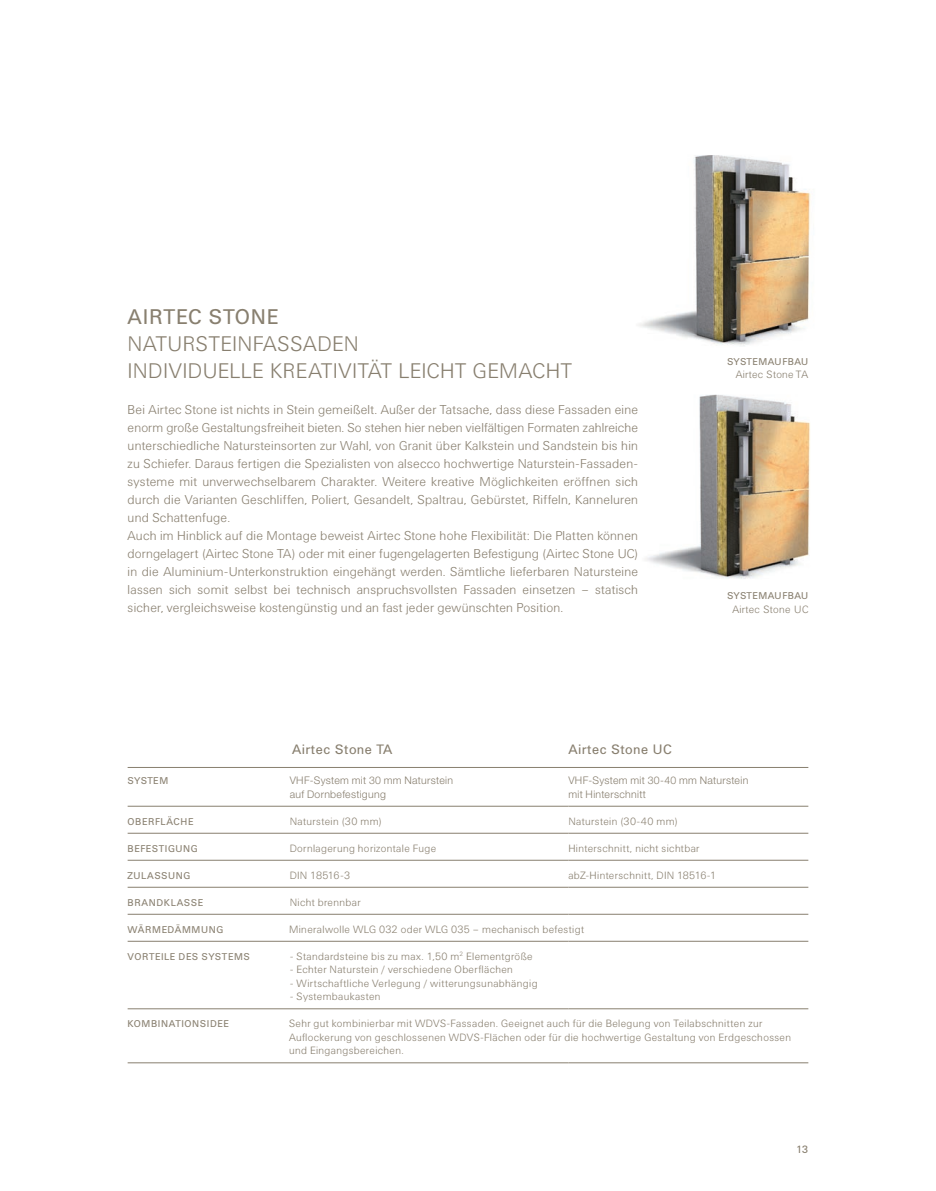
<style>
.page{position:relative;width:936px;height:1191px;background:#fff}
.page>*{position:absolute;margin:0;border:0;box-sizing:border-box;transform-origin:0 0}
.t1{font:300 21px/27px "Univers BQ";letter-spacing:.025em;color:#887f6f}
.t2{font:21px "Univers BQ";letter-spacing:.025em;color:#887f6f}
.t3{font:13.5px "Univers BQ";letter-spacing:.025em;color:#887f6f}
.t4{font:300 12.75px/18px "Univers BQ";letter-spacing:.015em;color:#887f6f}
.t5{font:300 10.5px/13.5px "Univers BQ";letter-spacing:.03em;color:#887f6f}
.t6{font:300 10.5px/13.5px "Helvetica Neue LT Std";letter-spacing:.03em;color:#887f6f}
.t7{font:300 10.5px "Univers BQ";letter-spacing:-.01em;color:#887f6f}
.t8{font:10.5px "Univers BQ";color:#887f6f}
.t9{font:9.75px "Univers BQ";letter-spacing:.05em;color:#887f6f}
.t10{font:9.75px "Univers BQ";letter-spacing:.025em;color:#887f6f}
</style>
<div class="page">
<img style="left:645px;top:394px;width:165px;height:185px">
<img style="left:639px;top:155px;width:172px;height:191px">
<hr style="left:128px;top:806px;width:440px;height:1px;background:#887f6f">
<hr style="left:128px;top:833px;width:440px;height:1px;background:#887f6f">
<hr style="left:128px;top:860px;width:440px;height:1px;background:#887f6f">
<hr style="left:128px;top:887px;width:440px;height:1px;background:#887f6f">
<hr style="left:128px;top:914px;width:440px;height:1px;background:#887f6f">
<hr style="left:128px;top:941px;width:440px;height:1px;background:#887f6f">
<hr style="left:128px;top:1008px;width:440px;height:1px;background:#887f6f">
<hr style="left:128px;top:1062px;width:440px;height:1px;background:#887f6f">
<hr style="left:568px;top:806px;width:240px;height:1px;background:#887f6f">
<hr style="left:568px;top:833px;width:240px;height:1px;background:#887f6f">
<hr style="left:568px;top:860px;width:240px;height:1px;background:#887f6f">
<hr style="left:568px;top:887px;width:240px;height:1px;background:#887f6f">
<hr style="left:568px;top:914px;width:240px;height:1px;background:#887f6f">
<hr style="left:568px;top:941px;width:240px;height:1px;background:#887f6f">
<hr style="left:568px;top:1008px;width:240px;height:1px;background:#887f6f">
<hr style="left:568px;top:1062px;width:240px;height:1px;background:#887f6f">
<hr style="left:128px;top:767px;width:680px;height:1px;background:#887f6f">
<h1 class="t2" style="left:128px;top:305px;width:152px">AIRTEC STONE</h1>
<h1 class="t1" style="left:128px;top:331px;width:445px">NATURSTEINFASSADEN<br>INDIVIDUELLE KREATIVITÄT LEICHT GEMACHT</h1>
<p class="t4" style="left:128px;top:401px;width:512px">Bei Airtec Stone ist nichts in Stein gemeißelt. Außer der Tatsache, dass diese Fassaden eine enorm große Gestaltungsfreiheit bieten. So stehen hier neben vielfältigen Formaten zahlreiche unterschiedliche Natursteinsorten zur Wahl, von Granit über Kalkstein und Sandstein bis hin zu Schiefer. Daraus fertigen die Spezialisten von alsecco hochwertige Naturstein-Fassaden&shy;systeme mit unverwechselbarem Charakter. Weitere kreative Möglichkeiten eröffnen sich durch die Varianten Geschliffen, Poliert, Gesandelt, Spaltrau, Gebürstet, Riffeln, Kanneluren und Schattenfuge.<br>Auch im Hinblick auf die Montage beweist Airtec Stone hohe Flexibilität: Die Platten können dorngelagert (Airtec Stone TA) oder mit einer fugengelagerten Befestigung (Airtec Stone UC) in die Aluminium-Unterkonstruktion eingehängt werden. Sämtliche lieferbaren Natursteine lassen sich somit selbst bei technisch anspruchsvollsten Fassaden einsetzen – statisch sicher, vergleichsweise kostengünstig und an fast jeder gewünschten Position.</p>
<p class="t3" style="left:292px;top:741px;width:102px">Airtec Stone TA</p>
<p class="t3" style="left:568px;top:741px;width:105px">Airtec Stone UC</p>
<p class="t10" style="left:727px;top:356px;width:83px">SYSTEMAUFBAU</p>
<p class="t5" style="left:735px;top:368px;width:74px">Airtec Stone TA</p>
<p class="t10" style="left:727px;top:590px;width:83px">SYSTEMAUFBAU</p>
<p class="t5" style="left:732px;top:602px;width:77px">Airtec Stone UC</p>
<p class="t6" style="left:568px;top:773px;width:181px">VHF-System mit 30-40 mm Naturstein mit Hinterschnitt</p>
<p class="t5" style="left:568px;top:814px;width:111px">Naturstein (30-40 mm)</p>
<p class="t5" style="left:568px;top:841px;width:133px">Hinterschnitt, nicht sichtbar</p>
<p class="t5" style="left:568px;top:868px;width:149px">abZ-Hinterschnitt, DIN 18516-1</p>
<p class="t9" style="left:128px;top:775px;width:42px">SYSTEM</p>
<p class="t6" style="left:290px;top:773px;width:165px">VHF-System mit 30 mm Naturstein auf Dornbefestigung</p>
<p class="t9" style="left:128px;top:815px;width:67px">OBERFLÄCHE</p>
<p class="t5" style="left:290px;top:814px;width:94px">Naturstein (30 mm)</p>
<p class="t9" style="left:128px;top:842px;width:72px">BEFESTIGUNG</p>
<p class="t5" style="left:290px;top:841px;width:148px">Dornlagerung horizontale Fuge</p>
<p class="t9" style="left:128px;top:869px;width:64px">ZULASSUNG</p>
<p class="t7" style="left:290px;top:869px;width:62px">DIN 18516-3</p>
<p class="t9" style="left:128px;top:896px;width:77px">BRANDKLASSE</p>
<p class="t5" style="left:290px;top:895px;width:72px">Nicht brennbar</p>
<p class="t9" style="left:128px;top:923px;width:97px">WÄRMEDÄMMUNG</p>
<p class="t9" style="left:128px;top:950px;width:124px">VORTEILE DES SYSTEMS</p>
<p class="t5" style="left:290px;top:949px;width:244px">- Standardsteine bis zu max. 1,50 m<sup>2</sup> Elementgröße</p>
<p class="t5" style="left:290px;top:963px;width:225px">- Echter Naturstein / verschiedene Oberflächen</p>
<p class="t5" style="left:290px;top:976px;width:249px">- Wirtschaftliche Verlegung / witterungsunabhängig</p>
<p class="t5" style="left:290px;top:990px;width:92px">- Systembaukasten</p>
<p class="t9" style="left:128px;top:1018px;width:103px">KOMBINATIONSIDEE</p>
<p class="t5" style="left:289px;top:922px;width:296px">Mineralwolle WLG 032 oder WLG 035 – mechanisch befestigt</p>
<p class="t5" style="left:289px;top:1017px;width:503px">Sehr gut kombinierbar mit WDVS-Fassaden. Geeignet auch für die Belegung von Teilabschnitten zur<br>Auflockerung von geschlossenen WDVS-Flächen oder für die hochwertige Gestaltung von Erdgeschossen und Eingangsbereichen.</p>
<p class="t8" style="left:796px;top:1143px;width:14px">13</p>
</div>
